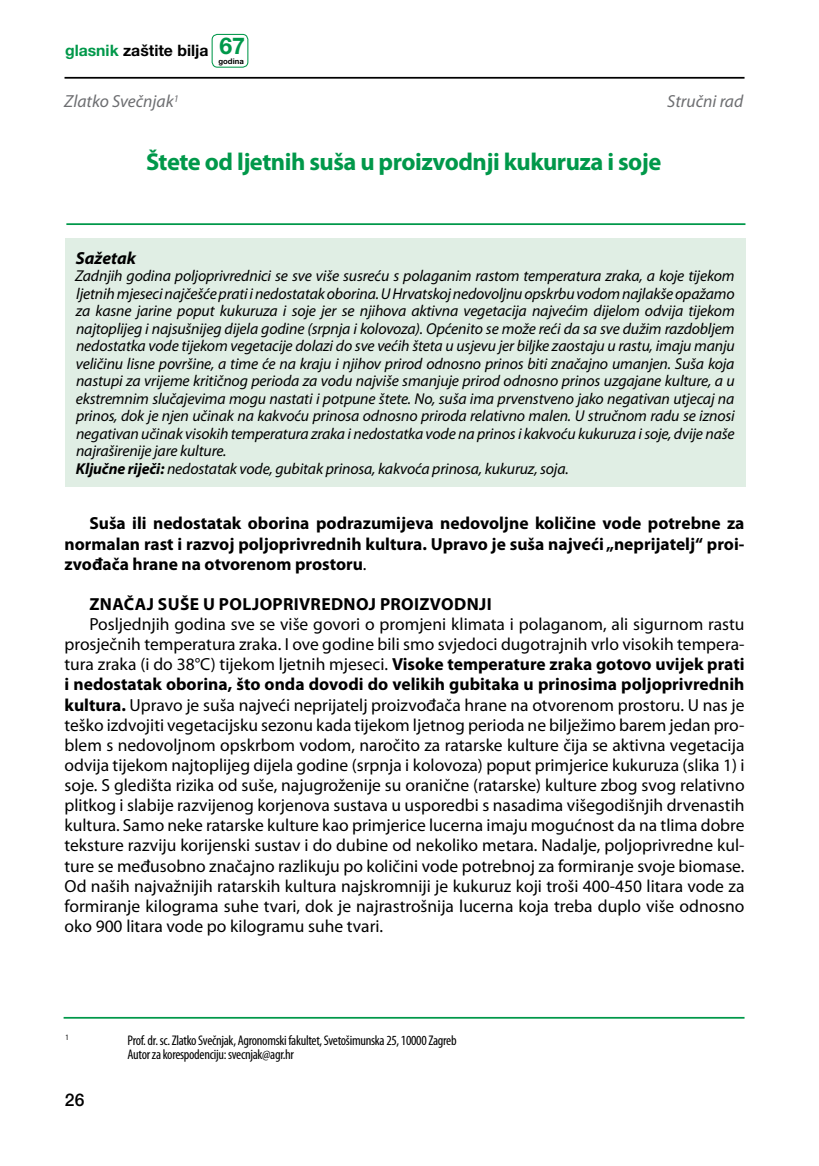
<style>
.page{position:relative;width:819px;height:1166px;background:#fff}
.page>*{position:absolute;margin:0;border:0;box-sizing:border-box;transform-origin:0 0}
.t1{font:700 24.5px "Myriad Pro";letter-spacing:-.02em;color:#00984a}
.t2{font:17.5px/20.1px "Myriad Pro";color:#000;text-align:justify}
.t3{font:700 17.5px/20.1px "Myriad Pro";color:#000;text-align:justify}
.t4{font:italic 17.5px "Myriad Pro";color:#6d6e71}
.t5{font:italic 700 17.5px "Myriad Pro";color:#000}
.t6{font:500 17.5px "Helvetica Neue LT Pro";color:#000}
.t7{font:italic 15.75px/17.5px "Myriad Pro";letter-spacing:-.01em;color:#000}
.t8{font:700 15.75px "Helvetica Neue LT Pro";color:#000}
.t9{font:condensed 14px/14px "Myriad Pro";letter-spacing:-.02em;color:#000}
.t10{font:condensed 8.22px "Myriad Pro";color:#000}
.t11{font:700 7.7px "Helvetica Neue LT Pro";color:#000}
.s1{color:#00984a}
.s2{font-size:23.1px;color:#00984a}
.s3{font-weight:700}
.s4{font-weight:400}
</style>
<div class="page">
<hr style="left:64px;top:77px;width:680px;height:2px;background:#000">
<div style="left:211px;top:34px;width:37px;height:34px;border:1px solid #00984a;border-radius:5px"></div>
<hr style="left:66px;top:223px;width:679px;height:2px;background:#00984a">
<div style="left:65px;top:238px;width:680px;height:248px;background:#e0eee4"></div>
<hr style="left:64px;top:1017px;width:680px;height:1px;background:#00984a">
<p class="t8" style="left:65px;top:41px;width:181px"><span class="s1">glasnik</span> zaštite bilja <span class="s2">67</span></p>
<p class="t11" style="left:218px;top:56px;width:27px">godina</p>
<p class="t4" style="left:64px;top:91px;width:116px">Zlatko Svečnjak<sup>1</sup></p>
<p class="t4" style="left:667px;top:91px;width:77px">Stručni rad</p>
<h1 class="t1" style="left:146px;top:146px;width:517px">Štete od ljetnih suša u proizvodnji kukuruza i soje</h1>
<p class="t5" style="left:76px;top:246px;width:62px">Sažetak</p>
<p class="t7" style="left:75px;top:267px;width:661px">Zadnjih godina poljoprivrednici se sve više susreću s polaganim rastom temperatura zraka, a koje tijekom ljetnih mjeseci najčešće prati i nedostatak oborina. U Hrvatskoj nedovoljnu opskrbu vodom najlakše opažamo za kasne jarine poput kukuruza i soje jer se njihova aktivna vegetacija najvećim dijelom odvija tijekom najtoplijeg i najsušnijeg dijela godine (srpnja i kolovoza). Općenito se može reći da sa sve dužim razdobljem nedostatka vode tijekom vegetacije dolazi do sve većih šteta u usjevu jer biljke zaostaju u rastu, imaju manju veličinu lisne površine, a time će na kraju i njihov prirod odnosno prinos biti značajno umanjen. Suša koja nastupi za vrijeme kritičnog perioda za vodu najviše smanjuje prirod odnosno prinos uzgajane kulture, a u ekstremnim slučajevima mogu nastati i potpune štete. No, suša ima prvenstveno jako negativan utjecaj na prinos, dok je njen učinak na kakvoću prinosa odnosno priroda relativno malen. U stručnom radu se iznosi negativan učinak visokih temperatura zraka i nedostatka vode na prinos i kakvoću kukuruza i soje, dvije naše najraširenije jare kulture.<br><span class="s3">Ključne riječi:</span> nedostatak vode, gubitak prinosa, kakvoća prinosa, kukuruz, soja.</p>
<p class="t3" style="left:64px;top:513px;width:681px;text-indent:25px">Suša ili nedostatak oborina podrazumijeva nedovoljne količine vode potrebne za normalan rast i razvoj poljoprivrednih kultura. Upravo je suša najveći „neprijatelj“ proi&shy;zvođača hrane na otvorenom prostoru<span class="s4">.</span></p>
<p class="t3" style="left:89px;top:593px;width:80px">Značaj suše</p>
<p class="t3" style="left:203px;top:593px;width:28px">u poljoprivrednoj</p>
<p class="t3" style="left:380px;top:593px;width:11px">proizvodnji</p>
<p class="t2" style="left:64px;top:614px;width:681px;text-indent:25px">Posljednjih godina sve se više govori o promjeni klimata i polaganom, ali sigurnom rastu prosječnih temperatura zraka. I ove godine bili smo svjedoci dugotrajnih vrlo visokih tempera&shy;tura zraka (i do 38°C) tijekom ljetnih mjeseci. <span class="s3">Visoke temperature zraka gotovo uvijek prati i nedostatak oborina, što onda dovodi do velikih gubitaka u prinosima poljoprivrednih kultura.</span> Upravo je suša najveći neprijatelj proizvođača hrane na otvorenom prostoru. U nas je teško izdvojiti vegetacijsku sezonu kada tijekom ljetnog perioda ne bilježimo barem jedan pro&shy;blem s nedovoljnom opskrbom vodom, naročito za ratarske kulture čija se aktivna vegetacija odvija tijekom najtoplijeg dijela godine (srpnja i kolovoza) poput primjerice kukuruza (slika 1) i soje. S gledišta rizika od suše, najugroženije su oranične (ratarske) kulture zbog svog relativno plitkog i slabije razvijenog korjenova sustava u usporedbi s nasadima višegodišnjih drvenastih kultura. Samo neke ratarske kulture kao primjerice lucerna imaju mogućnost da na tlima dobre teksture razviju korijenski sustav i do dubine od nekoliko metara. Nadalje, poljoprivredne kul&shy;ture se međusobno značajno razlikuju po količini vode potrebnoj za formiranje svoje biomase.<br>Od naših najvažnijih ratarskih kultura najskromniji je kukuruz koji troši 400-450 litara vode za formiranje kilograma suhe tvari, dok je najrastrošnija lucerna koja treba duplo više odnosno oko 900 litara vode po kilogramu suhe tvari.</p>
<p class="t10" style="left:65px;top:1032px;width:5px">1</p>
<p class="t9" style="left:127px;top:1033px;width:330px">Prof. dr. sc. Zlatko Svečnjak, Agronomski fakultet, Svetošimunska 25, 10000 Zagreb<br>Autor za korespodenciju: svecnjak@agr.hr</p>
<p class="t6" style="left:65px;top:1090px;width:21px">26</p>
</div>
